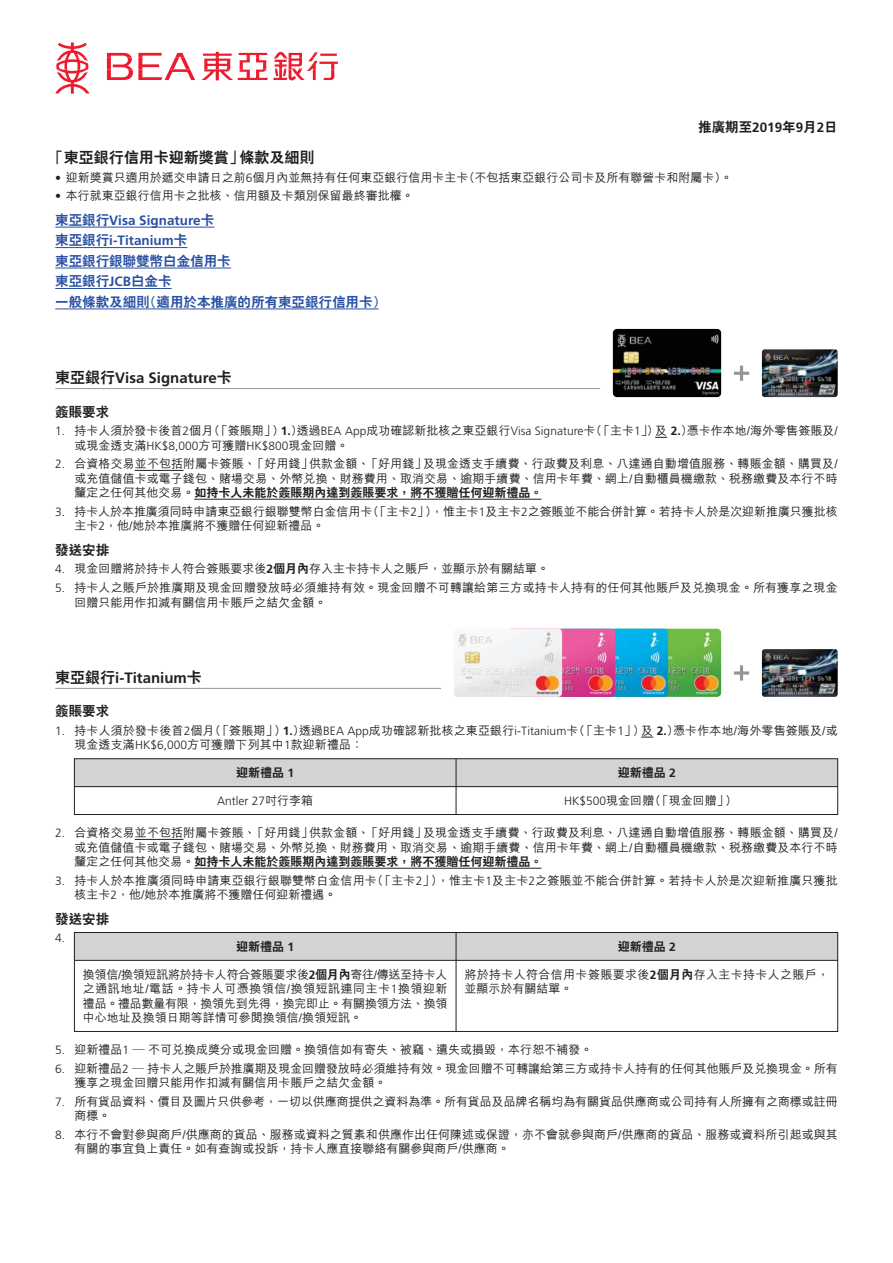
<style>
.page{position:relative;width:893px;height:1263px;background:#fff}
.page>*{position:absolute;margin:0;border:0;box-sizing:border-box;transform-origin:0 0}
.t1{font:700 15px "Frutiger";color:#231f20}
.t2{font:800 15px "C Hei 2";color:#231f20}
.t3{font:800 13.5px/20.4px "C Hei 2";color:#2950a3}
.t4{font:700 13.5px/20.4px "Frutiger";color:#2950a3}
.t5{font:800 13.5px "C Hei 2";color:#231f20}
.t6{font:500 12px/14.4px "M Hei";color:#231f20}
.t7{font:800 12px "C Hei 2";color:#231f20}
.t8{font:500 12px/14.4px "M Hei";letter-spacing:.03em;color:#231f20}
.t9{font:300 12px "Frutiger";color:#231f20}
.s1{font-family:"Frutiger";font-weight:700}
.s2{font-family:"Frutiger";font-weight:300}
.s3{font-family:"C Hei 2";font-weight:800}
.s4{font-family:"M Hei";font-weight:500}
</style>
<div class="page">
<svg style="left:55px;top:43px;width:283px;height:51px"></svg>
<hr style="left:55px;top:227px;width:159px;height:1px;background:#2950a3">
<hr style="left:55px;top:247px;width:132px;height:1px;background:#2950a3">
<hr style="left:55px;top:268px;width:176px;height:1px;background:#2950a3">
<hr style="left:55px;top:288px;width:117px;height:1px;background:#2950a3">
<hr style="left:55px;top:688px;width:386px;height:1px;background:#939598">
<img style="left:762px;top:649px;width:76px;height:48px;border-radius:3px">
<svg style="left:734px;top:665px;width:15px;height:16px"></svg>
<img style="left:613px;top:629px;width:108px;height:68px;border-radius:4px">
<img style="left:560px;top:629px;width:108px;height:68px;border-radius:4px">
<img style="left:507px;top:629px;width:108px;height:68px;border-radius:4px">
<img style="left:454px;top:629px;width:108px;height:68px;border-radius:4px">
<hr style="left:194px;top:868px;width:347px;height:1px;background:#231f20">
<div style="left:74px;top:932px;width:764px;height:28px;background:#d1d3d4"></div>
<hr style="left:74px;top:960px;width:764px;height:1px;background:#231f20">
<div style="left:74px;top:932px;width:764px;height:100px;border:1px solid #231f20"></div>
<hr style="left:456px;top:932px;width:1px;height:99px;background:#231f20">
<svg style="left:641px;top:737px;width:12px;height:1px"></svg>
<div style="left:74px;top:759px;width:764px;height:28px;background:#d1d3d4"></div>
<hr style="left:74px;top:786px;width:764px;height:1px;background:#231f20">
<div style="left:74px;top:758px;width:764px;height:57px;border:1px solid #231f20"></div>
<hr style="left:456px;top:759px;width:1px;height:55px;background:#231f20">
<hr style="left:55px;top:309px;width:324px;height:1px;background:#2950a3">
<img style="left:613px;top:329px;width:108px;height:68px;border-radius:4px">
<hr style="left:55px;top:388px;width:545px;height:1px;background:#939598">
<img style="left:762px;top:349px;width:76px;height:48px;border-radius:3px">
<svg style="left:734px;top:366px;width:15px;height:15px"></svg>
<hr style="left:194px;top:499px;width:347px;height:1px;background:#231f20">
<svg style="left:655px;top:437px;width:12px;height:1px"></svg>
<hr style="left:135px;top:470px;width:48px;height:1px;background:#231f20">
<hr style="left:135px;top:839px;width:48px;height:1px;background:#231f20">
<p class="t5" style="left:698px;top:120px;width:141px">推廣期至<span class="s1">2019</span>年<span class="s1">9</span>月<span class="s1">2</span>日</p>
<p class="t2" style="left:49px;top:149px;width:267px">「東亞銀行信用卡迎新獎賞」條款及細則</p>
<p class="t6" style="left:55px;top:170px;width:679px"><span class="s2">•</span> 迎新獎賞只適用於遞交申請日之前<span class="s2">6</span>個月內並無持有任何東亞銀行信用卡主卡（不包括東亞銀行公司卡及所有聯營卡和附屬卡）。</p>
<p class="t6" style="left:55px;top:189px;width:360px"><span class="s2">•</span> 本行就東亞銀行信用卡之批核、信用額及卡類別保留最終審批權。</p>
<p class="t4" style="left:55px;top:211px;width:161px"><span class="s3">東亞銀行</span>Visa Signature<span class="s3">卡東亞銀行</span>i-Titanium<span class="s3">卡</span></p>
<p class="t3" style="left:55px;top:252px;width:332px">東亞銀行銀聯雙幣白金信用卡<br>東亞銀行<span class="s1">JCB</span>白金卡<br>一般條款及細則（適用於本推廣的所有東亞銀行信用卡）</p>
<p class="t1" style="left:55px;top:372px;width:178px"><span class="s3">東亞銀行</span>Visa Signature<span class="s3">卡</span></p>
<p class="t5" style="left:55px;top:404px;width:55px">簽賬要求</p>
<p class="t6" style="left:74px;top:424px;width:765px;text-indent:-19px"><span class="s2">1.</span> 持卡人須於發卡後首<span class="s2">2</span>個月（「簽賬期」）<span class="s1">1.</span>）透過<span class="s2">BEA App</span>成功確認新批核之東亞銀行<span class="s2">Visa Signature</span>卡（「主卡<span class="s2">1</span>」）及 <span class="s1">2.</span>）憑卡作本地/海外零售簽賬及/或現金透支滿<span class="s2">HK$8,000</span>方可獲贈<span class="s2">HK$800</span>現金回贈。</p>
<p class="t6" style="left:55px;top:457px;width:784px;text-align:right"><span class="s2">2.</span> 合資格交易並不包括附屬卡簽賬、「好用錢」供款金額、「好用錢」及現金透支手續費、行政費及利息、八達通自動增值服務、轉賬金額、購買及/或充值儲值卡或電子錢包、賭場交易、外幣兌換、財務費用、取消交易、逾期手續費、信用卡年費、網上/自動櫃員機繳款、稅務繳費及本行不時</p>
<p class="t7" style="left:74px;top:486px;width:470px"><span class="s4">釐定之任何其他交易。</span>如持卡人未能於簽賬期內達到簽賬要求，將不獲贈任何迎新禮品。</p>
<p class="t6" style="left:74px;top:504px;width:765px;text-indent:-19px"><span class="s2">3.</span> 持卡人於本推廣須同時申請東亞銀行銀聯雙幣白金信用卡（「主卡<span class="s2">2</span>」），惟主卡<span class="s2">1</span>及主卡<span class="s2">2</span>之簽賬並不能合併計算。若持卡人於是次迎新推廣只獲批核主卡<span class="s2">2</span>，他/她於本推廣將不獲贈任何迎新禮品。</p>
<p class="t5" style="left:55px;top:543px;width:55px">發送安排</p>
<p class="t6" style="left:55px;top:562px;width:495px"><span class="s2">4.</span> 現金回贈將於持卡人符合簽賬要求後<span class="s1">2</span><span class="s3">個月內</span>存入主卡持卡人之賬戶，並顯示於有關結單。</p>
<p class="t6" style="left:74px;top:581px;width:765px;text-indent:-19px"><span class="s2">5.</span> 持卡人之賬戶於推廣期及現金回贈發放時必須維持有效。現金回贈不可轉讓給第三方或持卡人持有的任何其他賬戶及兌換現金。所有獲享之現金回贈只能用作扣減有關信用卡賬戶之結欠金額。</p>
<p class="t1" style="left:55px;top:672px;width:148px"><span class="s3">東亞銀行</span>i-Titanium<span class="s3">卡</span></p>
<p class="t5" style="left:55px;top:704px;width:55px">簽賬要求</p>
<p class="t6" style="left:74px;top:724px;width:765px;text-indent:-19px"><span class="s2">1.</span> 持卡人須於發卡後首<span class="s2">2</span>個月（「簽賬期」）<span class="s1">1.</span>）透過<span class="s2">BEA App</span>成功確認新批核之東亞銀行<span class="s2">i-Titanium</span>卡（「主卡<span class="s2">1</span>」）及 <span class="s1">2.</span>）憑卡作本地/海外零售簽賬及/或現金透支滿<span class="s2">HK$6,000</span>方可獲贈下列其中<span class="s2">1</span>款迎新禮品：</p>
<p class="t7" style="left:236px;top:766px;width:60px">迎新禮品 <span class="s1">1</span></p>
<p class="t9" style="left:217px;top:796px;width:98px">Antler 27<span class="s4">吋行李箱</span></p>
<p class="t7" style="left:618px;top:766px;width:60px">迎新禮品 <span class="s1">2</span></p>
<p class="t6" style="left:564px;top:794px;width:174px"><span class="s2">HK$500</span>現金回贈（「現金回贈」）</p>
<p class="t6" style="left:55px;top:826px;width:784px;text-align:right"><span class="s2">2.</span> 合資格交易並不包括附屬卡簽賬、「好用錢」供款金額、「好用錢」及現金透支手續費、行政費及利息、八達通自動增值服務、轉賬金額、購買及/或充值儲值卡或電子錢包、賭場交易、外幣兌換、財務費用、取消交易、逾期手續費、信用卡年費、網上/自動櫃員機繳款、稅務繳費及本行不時</p>
<p class="t7" style="left:74px;top:855px;width:470px"><span class="s4">釐定之任何其他交易。</span>如持卡人未能於簽賬期內達到簽賬要求，將不獲贈任何迎新禮品。</p>
<p class="t6" style="left:74px;top:873px;width:765px;text-indent:-19px"><span class="s2">3.</span> 持卡人於本推廣須同時申請東亞銀行銀聯雙幣白金信用卡（「主卡<span class="s2">2</span>」），惟主卡<span class="s2">1</span>及主卡<span class="s2">2</span>之簽賬並不能合併計算。若持卡人於是次迎新推廣只獲批核主卡<span class="s2">2</span>，他/她於本推廣將不獲贈任何迎新禮遇。</p>
<p class="t5" style="left:55px;top:912px;width:55px">發送安排</p>
<p class="t9" style="left:55px;top:933px;width:12px">4.</p>
<p class="t7" style="left:236px;top:940px;width:60px">迎新禮品 <span class="s1">1</span></p>
<p class="t7" style="left:618px;top:940px;width:60px">迎新禮品 <span class="s1">2</span></p>
<p class="t6" style="left:83px;top:967px;width:366px;text-align:justify">換領信/換領短訊將於持卡人符合簽賬要求後<span class="s1">2</span><span class="s3">個月內</span>寄往/傳送至持卡人之通訊地址/電話。持卡人可憑換領信/換領短訊連同主卡<span class="s2">1</span>換領迎新禮品。禮品數量有限，換領先到先得，換完即止。有關換領方法、換領中心地址及換領日期等詳情可參閱換領信/換領短訊。</p>
<p class="t6" style="left:55px;top:1043px;width:539px"><span class="s2">5.</span> 迎新禮品<span class="s2">1</span> — 不可兌換成獎分或現金回贈。換領信如有寄失、被竊、遺失或損毀，本行恕不補發。</p>
<p class="t6" style="left:74px;top:1061px;width:765px;text-indent:-19px"><span class="s2">6.</span> 迎新禮品<span class="s2">2</span> — 持卡人之賬戶於推廣期及現金回贈發放時必須維持有效。現金回贈不可轉讓給第三方或持卡人持有的任何其他賬戶及兌換現金。所有獲享之現金回贈只能用作扣減有關信用卡賬戶之結欠金額。</p>
<p class="t6" style="left:74px;top:1094px;width:765px;text-indent:-19px"><span class="s2">7.</span> 所有貨品資料、價目及圖片只供參考，一切以供應商提供之資料為準。所有貨品及品牌名稱均為有關貨品供應商或公司持有人所擁有之商標或註冊商標。</p>
<p class="t6" style="left:74px;top:1128px;width:765px;text-indent:-19px"><span class="s2">8.</span> 本行不會對參與商戶/供應商的貨品、服務或資料之質素和供應作出任何陳述或保證，亦不會就參與商戶/供應商的貨品、服務或資料所引起或與其有關的事宜負上責任。如有查詢或投訴，持卡人應直接聯絡有關參與商戶/供應商。</p>
<p class="t8" style="left:465px;top:967px;width:366px">將於持卡人符合信用卡簽賬要求後<span class="s1">2</span><span class="s3">個月內</span>存入主卡持卡人之賬戶，並顯示於有關結單。</p>
</div>
